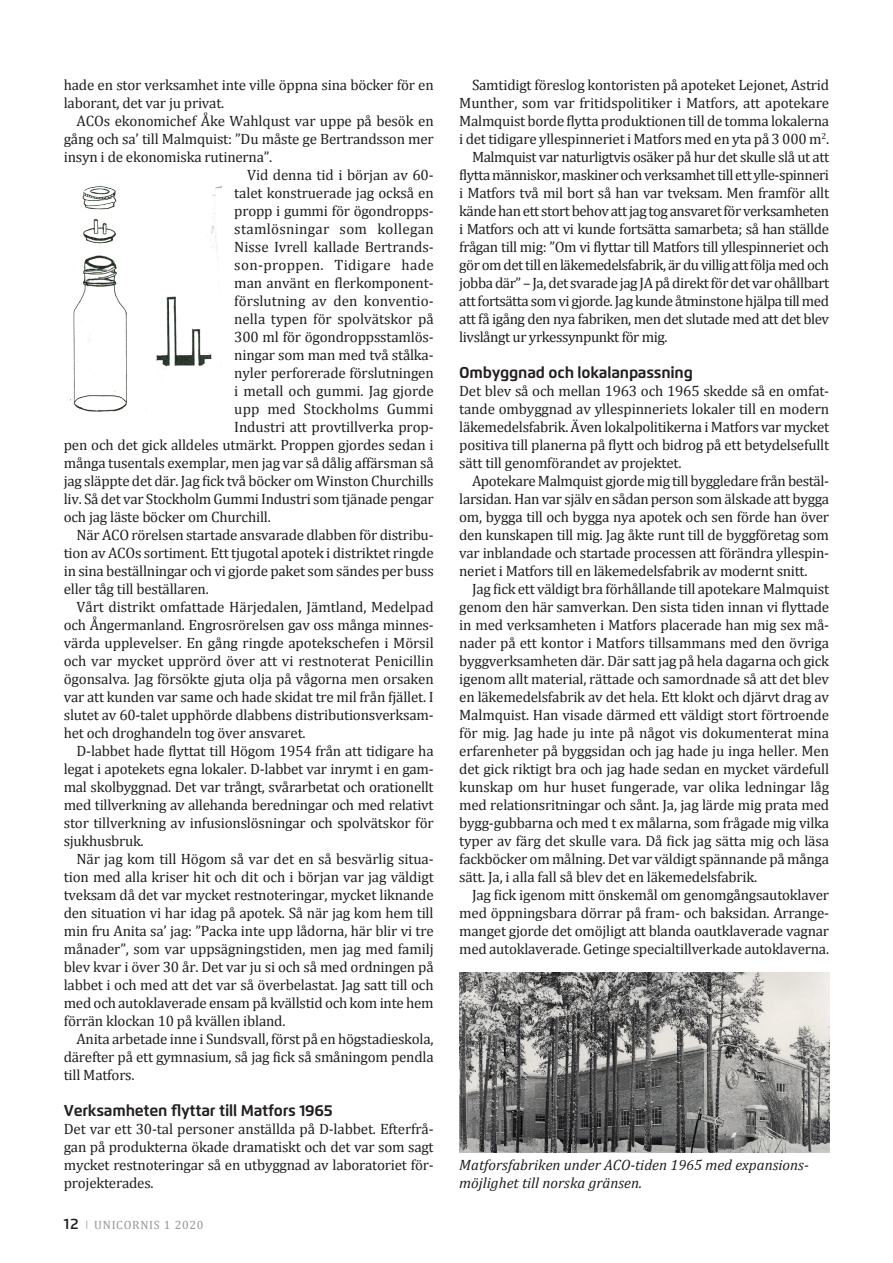
<style>
.page{position:relative;width:893px;height:1263px;background:#fff}
.page>*{position:absolute;margin:0;border:0;box-sizing:border-box;transform-origin:0 0}
.Mellanrubrik{font:700 15.75px "Flexo";letter-spacing:-.015em;color:#231f20}
.Bröd_med_indrag{font:15px/18px "Cambria";letter-spacing:-.015em;color:#231f20;text-align:justify}
.Bröd_utan_indrag{font:15px/18px "Cambria";letter-spacing:-.015em;color:#231f20;text-align:justify}
.Ingress{font:italic 15px/18px "Cambria";color:#231f20}
.Bröd_med_indrag-2{font:15px "Cambria";letter-spacing:.02em;color:#231f20}
.Bröd_med_indrag-3{font:15px "Cambria";letter-spacing:.01em;color:#231f20}
.t1{font:12px "Cambria";letter-spacing:.06em;color:#939598}
.s1{font-family:"Flexo";font-weight:600;font-size:15px;color:#231f20}
.s2{font-size:9px}
</style>
<div class="page">
<img style="left:459px;top:972px;width:370px;height:180px">
<img style="left:70px;top:186px;width:152px;height:226px">
<p class="Bröd_med_indrag" style="left:64px;top:76px;width:371px">hade en stor verksamhet inte ville öppna sina böcker för en laborant, det var ju privat.</p>
<p class="Bröd_med_indrag" style="left:64px;top:112px;width:371px;text-indent:13px">ACOs ekonomichef Åke Wahlqust var uppe på besök en gång och sa’ till Malmquist: ”Du måste ge Bertrandsson mer insyn i de ekonomiska rutinerna”.</p>
<p class="Bröd_med_indrag" style="left:247px;top:166px;width:188px">Vid denna tid i början av 60-</p>
<p class="Bröd_med_indrag" style="left:234px;top:184px;width:201px">talet konstruerade jag också en</p>
<p class="Bröd_med_indrag" style="left:234px;top:202px;width:201px">propp i gummi för ögondropps-</p>
<p class="Bröd_med_indrag-2" style="left:234px;top:220px;width:201px">stamlösningar som kollegan</p>
<p class="Bröd_med_indrag" style="left:234px;top:238px;width:201px">Nisse Ivrell kallade Bertrands-</p>
<p class="Bröd_med_indrag-2" style="left:234px;top:256px;width:201px">son-proppen. Tidigare hade</p>
<p class="Bröd_med_indrag" style="left:234px;top:274px;width:201px">man använt en flerkomponent-</p>
<p class="Bröd_med_indrag" style="left:234px;top:292px;width:201px">förslutning av den konventio-</p>
<p class="Bröd_med_indrag" style="left:234px;top:310px;width:201px">nella typen för spolvätskor på</p>
<p class="Bröd_med_indrag" style="left:234px;top:328px;width:201px">300 ml för ögondroppsstamlös-</p>
<p class="Bröd_med_indrag" style="left:234px;top:346px;width:201px">ningar som man med två stålka-</p>
<p class="Bröd_med_indrag" style="left:234px;top:364px;width:201px">nyler perforerade förslutningen</p>
<p class="Bröd_med_indrag" style="left:234px;top:382px;width:201px">i metall och gummi. Jag gjorde</p>
<p class="Bröd_med_indrag-3" style="left:234px;top:400px;width:201px">upp med Stockholms Gummi</p>
<p class="Bröd_med_indrag" style="left:234px;top:418px;width:201px">Industri att provtillverka prop-</p>
<p class="Bröd_med_indrag" style="left:64px;top:436px;width:371px">pen och det gick alldeles utmärkt. Proppen gjordes sedan i</p>
<p class="Bröd_med_indrag" style="left:64px;top:454px;width:371px">många tusentals exemplar, men jag var så dålig affärsman så</p>
<p class="Bröd_med_indrag" style="left:64px;top:472px;width:371px">jag släppte det där. Jag fick två böcker om Winston Churchills</p>
<p class="Bröd_med_indrag" style="left:64px;top:490px;width:371px">liv. Så det var Stockholm Gummi Industri som tjänade pengar</p>
<p class="Bröd_med_indrag" style="left:64px;top:508px;width:208px">och jag läste böcker om Churchill.</p>
<p class="Bröd_med_indrag" style="left:64px;top:526px;width:371px;text-indent:13px">När ACO rörelsen startade ansvarade dlabben för distribu&shy;tion av ACOs sortiment. Ett tjugotal apotek i distriktet ringde in sina beställningar och vi gjorde paket som sändes per buss eller tåg till beställaren.</p>
<p class="Bröd_med_indrag" style="left:64px;top:598px;width:372px;text-indent:13px">Vårt distrikt omfattade Härjedalen, Jämtland, Medelpad och Ångermanland. Engrosrörelsen gav oss många minnes&shy;värda upplevelser. En gång ringde apotekschefen i Mörsil och var mycket upprörd över att vi restnoterat Penicillin ögonsalva. Jag försökte gjuta olja på vågorna men orsaken var att kunden var same och hade skidat tre mil från fjället. I slutet av 60-talet upphörde dlabbens distributionsverksam&shy;het och droghandeln tog över ansvaret.</p>
<p class="Bröd_med_indrag" style="left:64px;top:742px;width:371px;text-indent:13px">D-labbet hade flyttat till Högom 1954 från att tidigare ha legat i apotekets egna lokaler. D-labbet var inrymt i en gam&shy;mal skolbyggnad. Det var trångt, svårarbetat och orationellt med tillverkning av allehanda beredningar och med relativt stor tillverkning av infusionslösningar och spolvätskor för sjukhusbruk.</p>
<p class="Bröd_med_indrag" style="left:64px;top:850px;width:372px;text-indent:13px">När jag kom till Högom så var det en så besvärlig situa&shy;tion med alla kriser hit och dit och i början var jag väldigt tveksam då det var mycket restnoteringar, mycket liknande den situation vi har idag på apotek. Så när jag kom hem till min fru Anita sa’ jag: ”Packa inte upp lådorna, här blir vi tre månader”, som var uppsägningstiden, men jag med familj blev kvar i över 30 år. Det var ju si och så med ordningen på labbet i och med att det var så överbelastat. Jag satt till och med och autoklaverade ensam på kvällstid och kom inte hem förrän klockan 10 på kvällen ibland.</p>
<p class="Bröd_med_indrag" style="left:64px;top:1030px;width:371px;text-indent:13px">Anita arbetade inne i Sundsvall, först på en högstadieskola, därefter på ett gymnasium, så jag fick så småningom pendla till Matfors.</p>
<p class="Mellanrubrik" style="left:64px;top:1101px;width:271px">Verksamheten flyttar till Matfors 1965</p>
<p class="Bröd_utan_indrag" style="left:64px;top:1120px;width:371px">Det var ett 30-tal personer anställda på D-labbet. Efterfrå&shy;gan på produkterna ökade dramatiskt och det var som sagt mycket restnoteringar så en utbyggnad av laboratoriet för&shy;projekterades.</p>
<p class="t1" style="left:64px;top:1218px;width:141px"><span class="s1">12</span> <span class="s2">|</span> UNICORNIS 1 2020</p>
<p class="Bröd_med_indrag" style="left:459px;top:76px;width:371px;text-indent:13px">Samtidigt föreslog kontoristen på apoteket Lejonet, Astrid Munther, som var fritidspolitiker i Matfors, att apotekare Malmquist borde flytta produktionen till de tomma lokalerna i det tidigare yllespinneriet i Matfors med en yta på 3 000 m<sup>2</sup>.</p>
<p class="Bröd_med_indrag" style="left:459px;top:148px;width:371px;text-indent:13px">Malmquist var naturligtvis osäker på hur det skulle slå ut att flytta människor, maskiner och verksamhet till ett ylle-spinneri i Matfors två mil bort så han var tveksam. Men framför allt kände han ett stort behov att jag tog ansvaret för verksamheten i Matfors och att vi kunde fortsätta samarbeta; så han ställde frågan till mig: ”Om vi flyttar till Matfors till yllespinneriet och gör om det till en läkemedelsfabrik, är du villig att följa med och jobba där” – Ja, det svarade jag JA på direkt för det var ohållbart att fortsätta som vi gjorde. Jag kunde åtminstone hjälpa till med att få igång den nya fabriken, men det slutade med att det blev livslångt ur yrkessynpunkt för mig.</p>
<p class="Mellanrubrik" style="left:459px;top:363px;width:235px">Ombyggnad och lokalanpassning</p>
<p class="Bröd_utan_indrag" style="left:459px;top:382px;width:371px">Det blev så och mellan 1963 och 1965 skedde så en omfat&shy;tande ombyggnad av yllespinneriets lokaler till en modern läkemedelsfabrik. Även lokalpolitikerna i Matfors var mycket positiva till planerna på flytt och bidrog på ett betydelsefullt sätt till genomförandet av projektet.</p>
<p class="Bröd_med_indrag" style="left:459px;top:472px;width:371px;text-indent:13px">Apotekare Malmquist gjorde mig till byggledare från bestäl&shy;larsidan. Han var själv en sådan person som älskade att bygga om, bygga till och bygga nya apotek och sen förde han över den kunskapen till mig. Jag åkte runt till de byggföretag som var inblandade och startade processen att förändra yllespin&shy;neriet i Matfors till en läkemedelsfabrik av modernt snitt.</p>
<p class="Bröd_med_indrag" style="left:459px;top:580px;width:371px;text-indent:13px">Jag fick ett väldigt bra förhållande till apotekare Malmquist genom den här samverkan. Den sista tiden innan vi flyttade in med verksamheten i Matfors placerade han mig sex må&shy;nader på ett kontor i Matfors tillsammans med den övriga byggverksamheten där. Där satt jag på hela dagarna och gick igenom allt material, rättade och samordnade så att det blev en läkemedelsfabrik av det hela. Ett klokt och djärvt drag av Malmquist. Han visade därmed ett väldigt stort förtroende för mig. Jag hade ju inte på något vis dokumenterat mina erfarenheter på byggsidan och jag hade ju inga heller. Men det gick riktigt bra och jag hade sedan en mycket värdefull kunskap om hur huset fungerade, var olika ledningar låg med relationsritningar och sånt. Ja, jag lärde mig prata med bygg-gubbarna och med t ex målarna, som frågade mig vilka typer av färg det skulle vara. Då fick jag sätta mig och läsa fackböcker om målning. Det var väldigt spännande på många sätt. Ja, i alla fall så blev det en läkemedelsfabrik.</p>
<p class="Bröd_med_indrag" style="left:459px;top:886px;width:371px;text-indent:13px">Jag fick igenom mitt önskemål om genomgångsautoklaver med öppningsbara dörrar på fram- och baksidan. Arrange&shy;manget gjorde det omöjligt att blanda oautklaverade vagnar med autoklaverade. Getinge specialtillverkade autoklaverna.</p>
<p class="Ingress" style="left:459px;top:1155px;width:351px">Matforsfabriken under ACO-tiden 1965 med expansions&shy;möjlighet till norska gränsen.</p>
</div>
